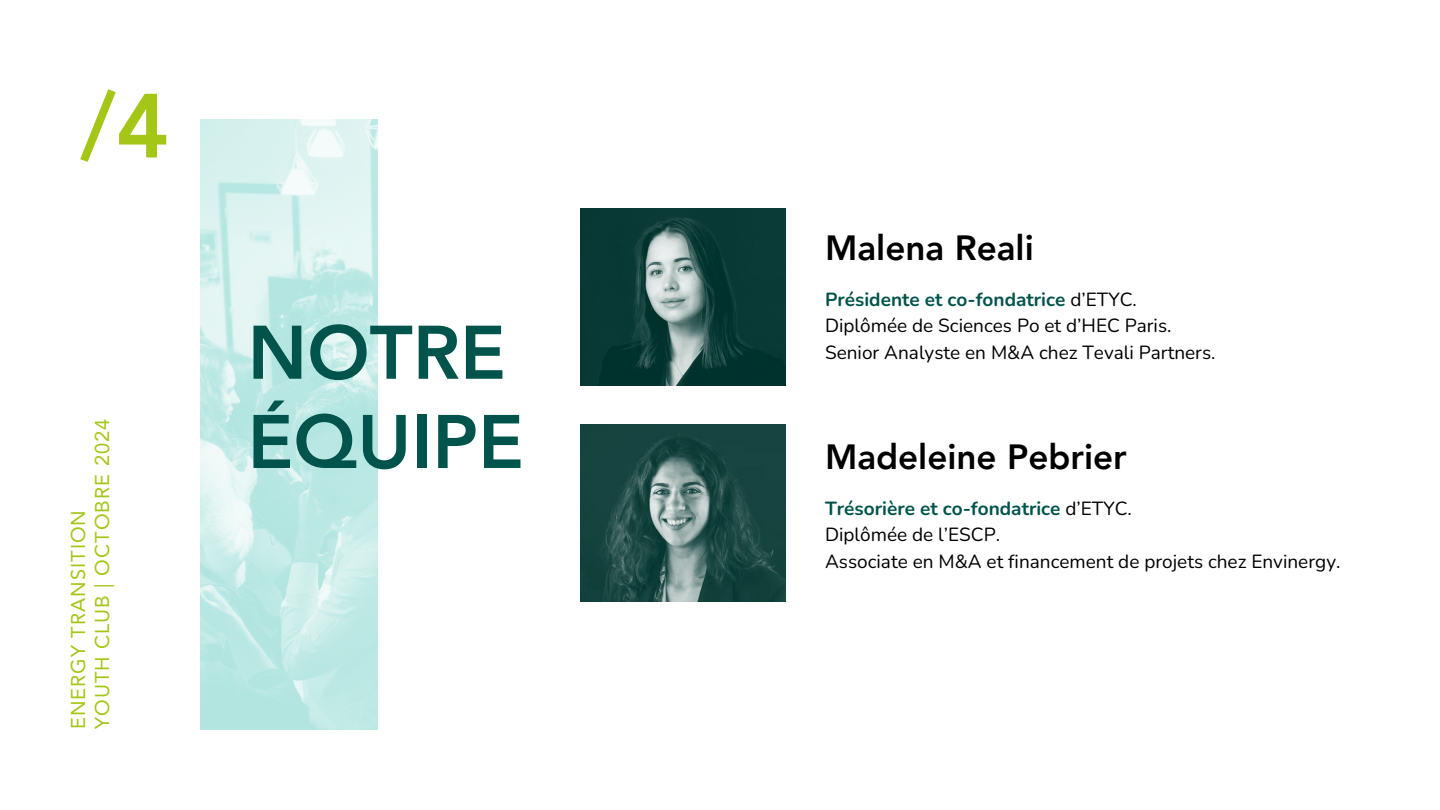
<style>
.page{position:relative;width:1440px;height:810px;background:#fff}
.page>*{position:absolute;margin:0;border:0;box-sizing:border-box;transform-origin:0 0}
.t1{font:800 90px "Avenir LT Pro";color:#a4c616}
.t2{font:800 75px/89.2px "Avenir LT Pro";color:#00544b}
.t3{font:800 35px "Avenir LT Pro";color:#000}
.t4{font:20px/24px "Avenir LT Pro";letter-spacing:.05em;color:#a4c616}
.t5{font:19px "Nunito";color:#000}
.t6{font:700 19px "Nunito";color:#00544b}
.s1{font-weight:400;color:#000}
</style>
<div class="page">
<img style="left:200px;top:120px;width:178px;height:609px">
<img style="left:581px;top:208px;width:205px;height:177px">
<img style="left:581px;top:424px;width:205px;height:177px">
<h1 class="t1" style="left:81px;top:89px;width:90px">/4</h1>
<h2 class="t4" style="left:68px;top:729px;width:311px;rotate:-90deg">ENERGY TRANSITION<br>YOUTH CLUB | OCTOBRE 2024</h2>
<p class="t2" style="left:248px;top:315px;width:278px">NOTRE<br>ÉQUIPE</p>
<p class="t3" style="left:825px;top:233px;width:210px">Malena Reali</p>
<h3 class="t6" style="left:825px;top:287px;width:313px">Présidente et co-fondatrice <span class="s1">d’ETYC.</span></h3>
<p class="t5" style="left:825px;top:313px;width:348px">Diplômée de Sciences Po et d’HEC Paris.</p>
<p class="t5" style="left:825px;top:339px;width:392px">Senior Analyste en M&amp;A chez Tevali Partners.</p>
<h3 class="t3" style="left:825px;top:442px;width:303px">Madeleine Pebrier</h3>
<p class="t6" style="left:825px;top:496px;width:308px">Trésorière et co-fondatrice <span class="s1">d’ETYC.</span></p>
<p class="t5" style="left:825px;top:522px;width:177px">Diplômée de l’ESCP.</p>
<p class="t5" style="left:825px;top:548px;width:517px">Associate en M&amp;A et financement de projets chez Envinergy.</p>
</div>
